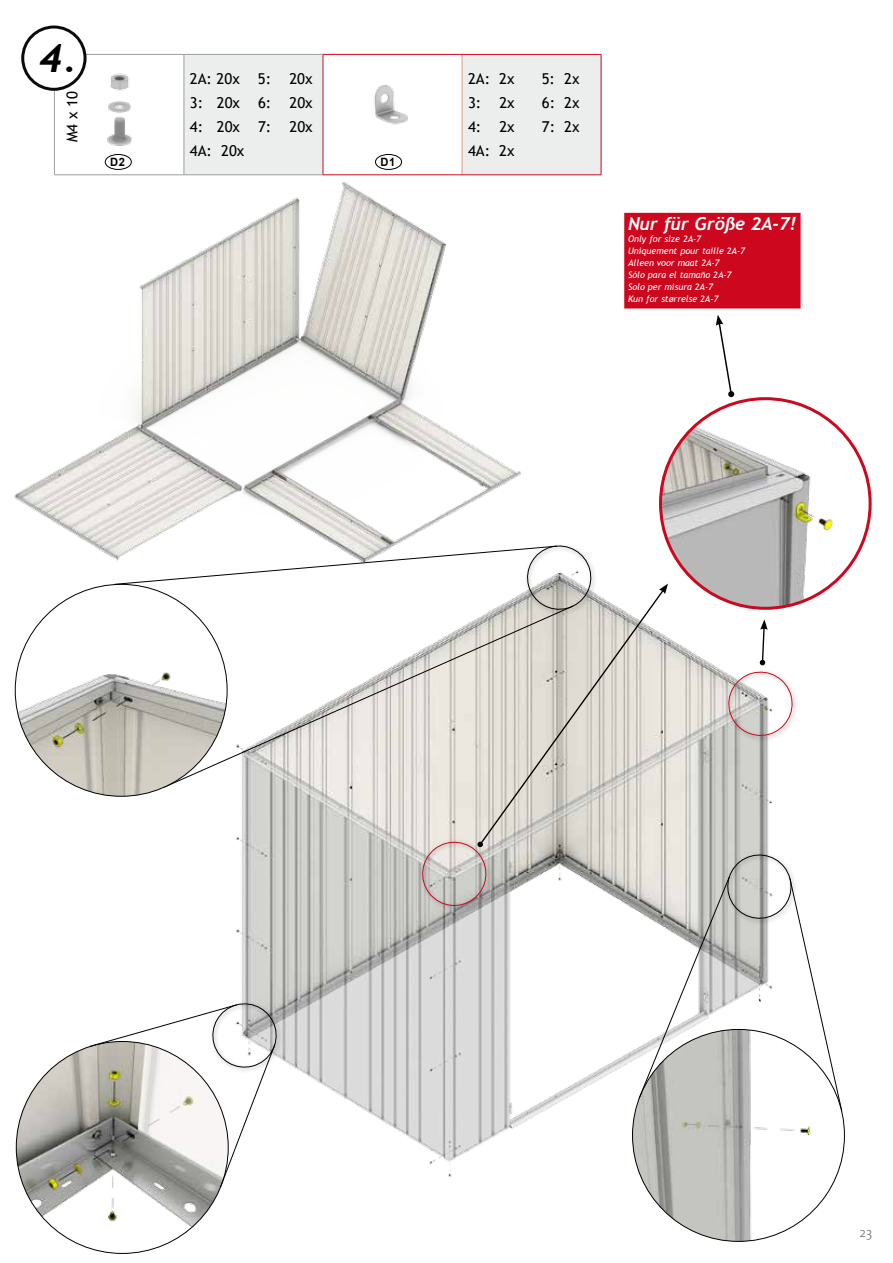
<style>
.page{position:relative;width:893px;height:1263px;background:#fff}
.page>*{position:absolute;margin:0;border:0;box-sizing:border-box;transform-origin:0 0}
.t1{font:italic 700 39px "Trebuchet";color:#000}
.t2{font:italic 700 17.85px "Trebuchet";color:#fff}
.t3{font:15px/24px "Trebuchet MS";color:#000;text-align:justify}
.t4{font:300 13.5px "The Sans";color:#707172}
.t5{font:700 11.4px "Arial";color:#000}
.t6{font:italic 9px/12px "Trebuchet MS";color:#fff}
</style>
<div class="page">
<img style="left:14px;top:164px;width:507px;height:342px">
<svg style="left:185px;top:55px;width:416px;height:120px;background:#ececec"></svg>
<hr style="left:54px;top:54px;width:130px;height:1px;background:#9c9e9f">
<hr style="left:54px;top:55px;width:1px;height:120px;background:#9c9e9f">
<hr style="left:184px;top:54px;width:139px;height:1px;background:#9c9e9f">
<hr style="left:184px;top:55px;width:1px;height:120px;background:#9c9e9f">
<hr style="left:54px;top:175px;width:130px;height:1px;background:#9c9e9f">
<hr style="left:184px;top:175px;width:139px;height:1px;background:#9c9e9f">
<hr style="left:462px;top:55px;width:1px;height:120px;background:#e69679">
<hr style="left:323px;top:54px;width:139px;height:1px;background:#cd071e">
<hr style="left:323px;top:55px;width:1px;height:120px;background:#cd071e">
<hr style="left:462px;top:54px;width:139px;height:1px;background:#cd071e">
<hr style="left:601px;top:55px;width:1px;height:120px;background:#cd071e">
<hr style="left:323px;top:175px;width:139px;height:1px;background:#cd071e">
<hr style="left:462px;top:175px;width:139px;height:1px;background:#cd071e">
<img style="left:64px;top:70px;width:68px;height:89px">
<img style="left:330px;top:53px;width:127px;height:110px">
<div style="left:23px;top:27px;width:62px;height:62px;background:#fff;border-radius:50%"></div>
<div style="left:21px;top:26px;width:66px;height:65px;border:3px solid #0a0a0b;border-radius:50%"></div>
<img style="left:14px;top:506px;width:857px;height:748px">
<div style="left:105px;top:154px;width:27px;height:16px;border:1px solid #000;border-radius:50%"></div>
<div style="left:375px;top:154px;width:27px;height:16px;border:1px solid #000;border-radius:50%"></div>
<div style="left:524px;top:543px;width:73px;height:72px;background:#fff"></div>
<div style="left:726px;top:669px;width:72px;height:72px;background:#000;opacity:.75"></div>
<svg style="left:478px;top:588px;width:187px;height:258px;background:#d9d6ce"></svg>
<svg style="left:659px;top:584px;width:9px;height:10px"></svg>
<svg style="left:725px;top:619px;width:70px;height:120px"></svg>
<img style="left:632px;top:1029px;width:212px;height:212px;border-radius:106px">
<svg style="left:639px;top:851px;width:203px;height:261px"></svg>
<img style="left:660px;top:399px;width:210px;height:209px;border-radius:105px">
<img style="left:16px;top:1041px;width:212px;height:212px;border-radius:106px">
<svg style="left:163px;top:613px;width:410px;height:175px"></svg>
<svg style="left:114px;top:543px;width:480px;height:70px"></svg>
<div style="left:210px;top:1001px;width:72px;height:72px;background:#000;opacity:.75"></div>
<div style="left:624px;top:213px;width:177px;height:95px;background:#cd071e"></div>
<svg style="left:716px;top:315px;width:19px;height:82px"></svg>
<div style="left:419px;top:839px;width:73px;height:73px;background:#000;opacity:.75"></div>
<svg style="left:419px;top:838px;width:71px;height:71px;background:#c8bfbc"></svg>
<img style="left:15px;top:584px;width:212px;height:212px;border-radius:106px">
<svg style="left:89px;top:1000px;width:191px;height:187px"></svg>
<h1 class="t1" style="left:40px;top:33px;width:39px">4.</h1>
<h3 class="t3" style="left:60px;top:142px;width:52px;rotate:-90deg">M4 x 10</h3>
<h3 class="t3" style="left:190px;top:67px;width:124px">2A: 20x 5: 20x 3: 20x 6: 20x 4: 20x 7: 20x 4A: 20x</h3>
<h3 class="t3" style="left:468px;top:67px;width:48px">2A: 2x</h3>
<h3 class="t3" style="left:542px;top:67px;width:39px">5: 2x</h3>
<h3 class="t3" style="left:468px;top:91px;width:48px">3: 2x</h3>
<h3 class="t3" style="left:542px;top:91px;width:39px">6: 2x</h3>
<h3 class="t3" style="left:468px;top:115px;width:48px">4: 2x</h3>
<h3 class="t3" style="left:542px;top:115px;width:39px">7: 2x</h3>
<h3 class="t3" style="left:468px;top:139px;width:48px">4A: 2x</h3>
<p class="t5" style="left:110px;top:154px;width:16px">D2</p>
<p class="t5" style="left:380px;top:154px;width:16px">D1</p>
<h2 class="t2" style="left:628px;top:213px;width:169px">Nur für Größe 2A-7!</h2>
<p class="t6" style="left:628px;top:233px;width:119px">Only for size 2A-7<br>Uniquement pour taille 2A-7<br>Alleen voor maat 2A-7<br>Sólo para el tamaño 2A-7<br>Solo per misura 2A-7<br>Kun for størrelse 2A-7</p>
<h3 class="t4" style="left:859px;top:1221px;width:14px">23</h3>
</div>
